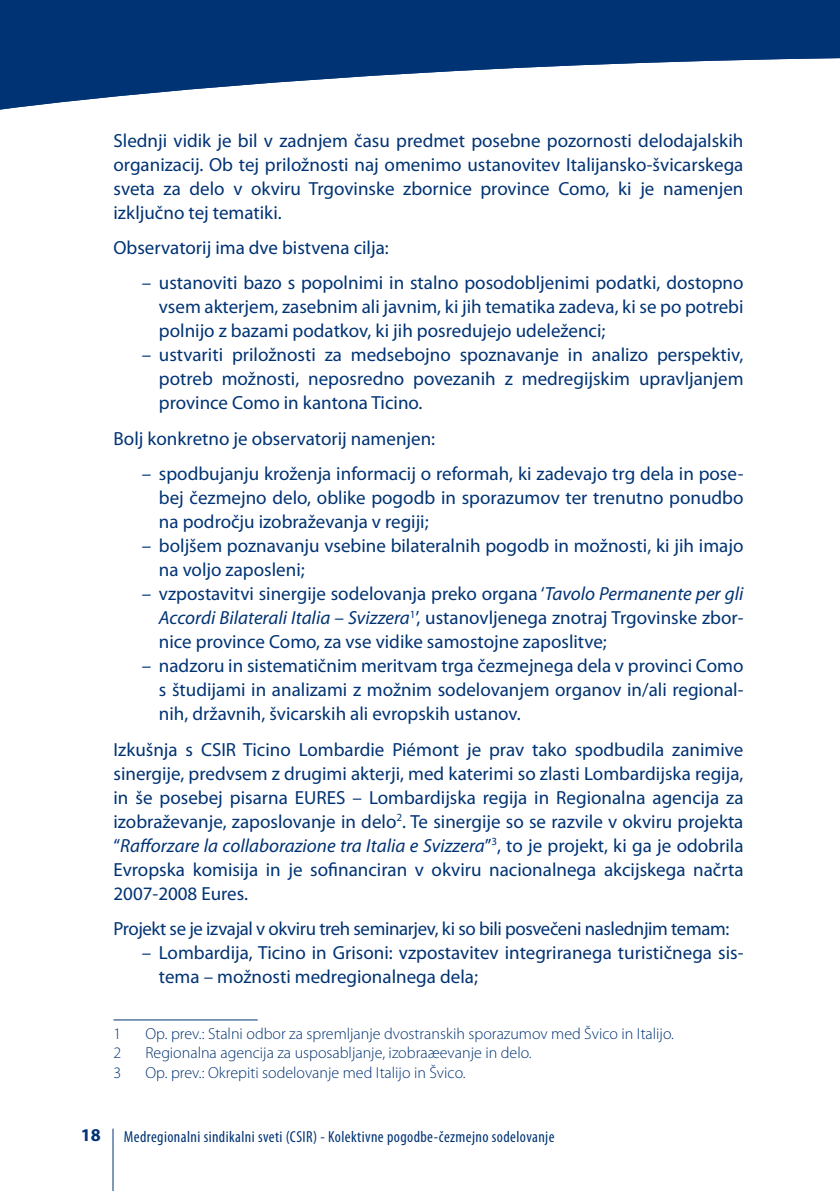
<style>
.page{position:relative;width:840px;height:1191px;background:#fff}
.page>*{position:absolute;margin:0;border:0;box-sizing:border-box;transform-origin:0 0}
.t1{font:19px/24px "Myriad Pro";color:#003374;text-align:justify}
.t2{font:19px "Myriad Pro";letter-spacing:-.02em;color:#003374}
.t3{font:700 18px "Myriad Pro";color:#003374}
.t4{font:300 16px "Myriad Pro";color:#003374}
.t5{font:condensed 16px "Myriad Pro";letter-spacing:.025em;color:#003374}
.s1{font-style:italic}
</style>
<div class="page">
<hr style="left:112px;top:1128px;width:1px;height:63px;background:#003374">
<svg style="left:0;top:0;width:839px;height:110px;fill:#003374"></svg>
<hr style="left:113px;top:1019px;width:144px;height:1px;background:#003374">
<p class="t1" style="left:113px;top:128px;width:631px">Slednji vidik je bil v zadnjem času predmet posebne pozornosti delodajalskih organizacij. Ob tej priložnosti naj omenimo ustanovitev Italijansko-švicarskega sveta za delo v okviru Trgovinske zbornice province Como, ki je namenjen izključno tej tematiki.</p>
<p class="t1" style="left:113px;top:235px;width:277px">Observatorij ima dve bistvena cilja:</p>
<p class="t1" style="left:159px;top:271px;width:585px;text-indent:-17px">– ustanoviti bazo s popolnimi in stalno posodobljenimi podatki, dostopno vsem akterjem, zasebnim ali javnim, ki jih tematika zadeva, ki se po potrebi polnijo z bazami podatkov, ki jih posredujejo udeleženci;</p>
<p class="t1" style="left:159px;top:343px;width:585px;text-indent:-17px">– ustvariti priložnosti za medsebojno spoznavanje in analizo perspektiv, potreb možnosti, neposredno povezanih z medregijskim upravljanjem province Como in kantona Ticino.</p>
<p class="t1" style="left:113px;top:426px;width:323px">Bolj konkretno je observatorij namenjen:</p>
<p class="t1" style="left:159px;top:461px;width:585px;text-indent:-17px">– spodbujanju kroženja informacij o reformah, ki zadevajo trg dela in pose&shy;bej čezmejno delo, oblike pogodb in sporazumov ter trenutno ponudbo na področju izobraževanja v regiji;</p>
<p class="t1" style="left:159px;top:533px;width:585px;text-indent:-17px">– boljšem poznavanju vsebine bilateralnih pogodb in možnosti, ki jih imajo na voljo zaposleni;</p>
<p class="t1" style="left:159px;top:581px;width:585px;text-indent:-17px">– vzpostavitvi sinergije sodelovanja preko organa ‘<span class="s1">Tavolo Permanente per gli Accordi Bilaterali Italia – Svizzera</span><sup>1</sup>’, ustanovljenega znotraj Trgovinske zbor&shy;nice province Como, za vse vidike samostojne zaposlitve;</p>
<p class="t1" style="left:159px;top:653px;width:585px;text-indent:-17px">– nadzoru in sistematičnim meritvam trga čezmejnega dela v provinci Como s študijami in analizami z možnim sodelovanjem organov in/ali regional&shy;nih, državnih, švicarskih ali evropskih ustanov.</p>
<p class="t1" style="left:113px;top:737px;width:631px">Izkušnja s CSIR Ticino Lombardie Piémont je prav tako spodbudila zanimive sinergije, predvsem z drugimi akterji, med katerimi so zlasti Lombardijska regija, in še posebej pisarna EURES – Lombardijska regija in Regionalna agencija za izobraževanje, zaposlovanje in delo<sup>2</sup>. Te sinergije so se razvile v okviru projekta “<span class="s1">Rafforzare la collaborazione tra Italia e Svizzera</span>”<sup>3</sup>, to je projekt, ki ga je odobrila Evropska komisija in je sofinanciran v okviru nacionalnega akcijskega načrta 2007-2008 Eures.</p>
<p class="t2" style="left:113px;top:916px;width:617px">Projekt se je izvajal v okviru treh seminarjev, ki so bili posvečeni naslednjim temam:</p>
<p class="t1" style="left:159px;top:940px;width:585px;text-indent:-17px">– Lombardija, Ticino in Grisoni: vzpostavitev integriranega turističnega sis&shy;tema – možnosti medregionalnega dela;</p>
<p class="t4" style="left:113px;top:1025px;width:9px">1</p>
<p class="t4" style="left:145px;top:1025px;width:530px">Op. prev.: Stalni odbor za spremljanje dvostranskih sporazumov med Švico in I talijo.</p>
<p class="t4" style="left:113px;top:1044px;width:9px">2</p>
<p class="t4" style="left:145px;top:1044px;width:387px">Regionalna agencija za usposabljanje, izobraæevanje in delo.</p>
<p class="t4" style="left:113px;top:1063px;width:9px">3</p>
<p class="t4" style="left:145px;top:1063px;width:321px">Op. prev.: Okrepiti sodelovanje med I talijo in Švico.</p>
<p class="t3" style="left:81px;top:1123px;width:21px">18</p>
<p class="t5" style="left:124px;top:1126px;width:432px">Medregionalni sindikalni sveti (CSIR) - Kolektivne pogodbe-čezmejno sodelovanje</p>
</div>
